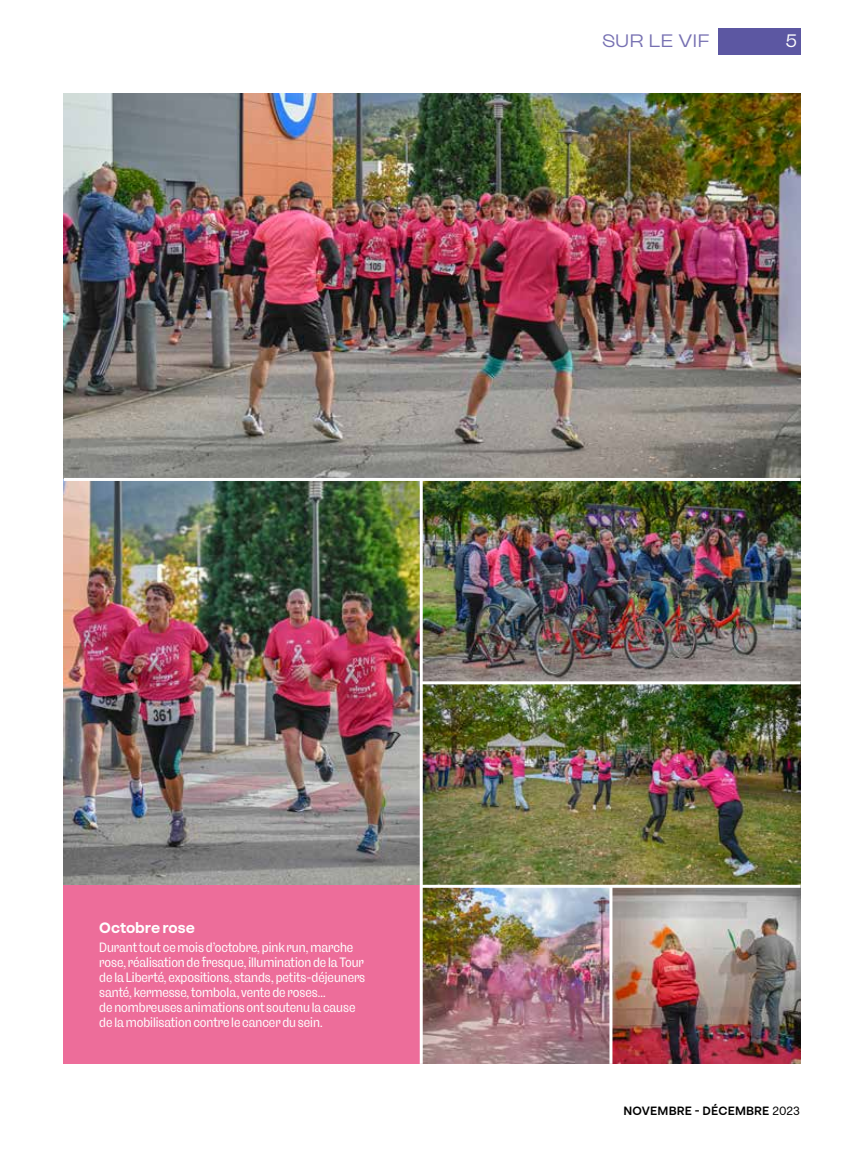
<style>
.page{position:relative;width:851px;height:1149px;background:#fff}
.page>*{position:absolute;margin:0;border:0;box-sizing:border-box;transform-origin:0 0}
.t1{font:expanded 18px "Freigeist";color:#7670b2}
.t2{font:18px "Freigeist";color:#fff}
.t3{font:700 15px "BR Sonoma";letter-spacing:-.005em;color:#fff}
.t4{font:13.5px/15px "Freigeist Con";letter-spacing:-.005em;color:#fff}
.t5{font:600 12px "BR Sonoma";letter-spacing:.01em;color:#000}
.s1{font-weight:400}
</style>
<div class="page">
<div style="left:717px;top:28px;width:83px;height:27px;background:#5c57a2"></div>
<div style="left:64px;top:94px;width:735px;height:969px;background:#ed6d9a"></div>
<img style="left:64px;top:94px;width:736px;height:384px">
<img style="left:64px;top:481px;width:355px;height:403px">
<img style="left:422px;top:481px;width:378px;height:200px">
<img style="left:422px;top:684px;width:378px;height:200px">
<img style="left:422px;top:887px;width:187px;height:176px">
<img style="left:612px;top:887px;width:188px;height:176px">
<hr style="left:64px;top:478px;width:736px;height:3px;background:#fff">
<hr style="left:421px;top:681px;width:379px;height:3px;background:#fff">
<hr style="left:421px;top:884px;width:379px;height:3px;background:#fff">
<hr style="left:419px;top:479px;width:3px;height:584px;background:#fff">
<hr style="left:609px;top:886px;width:3px;height:177px;background:#fff">
<h1 class="t1" style="left:602px;top:30px;width:109px">SUR LE VIF</h1>
<h1 class="t2" style="left:785px;top:30px;width:12px">5</h1>
<p class="t3" style="left:99px;top:917px;width:97px">Octobre rose</p>
<p class="t4" style="left:99px;top:939px;width:267px">Durant tout ce mois d’octobre, pink run, marche rose, réalisation de fresque, illumination de la Tour de la Liberté, expositions, stands, petits-déjeuners santé, kermesse, tombola, vente de roses…<br>de nombreuses animations ont soutenu la cause de la mobilisation contre le cancer du sein.</p>
<p class="t5" style="left:623px;top:1102px;width:178px">NOVEMBRE - DÉCEMBRE <span class="s1">2023</span></p>
</div>
